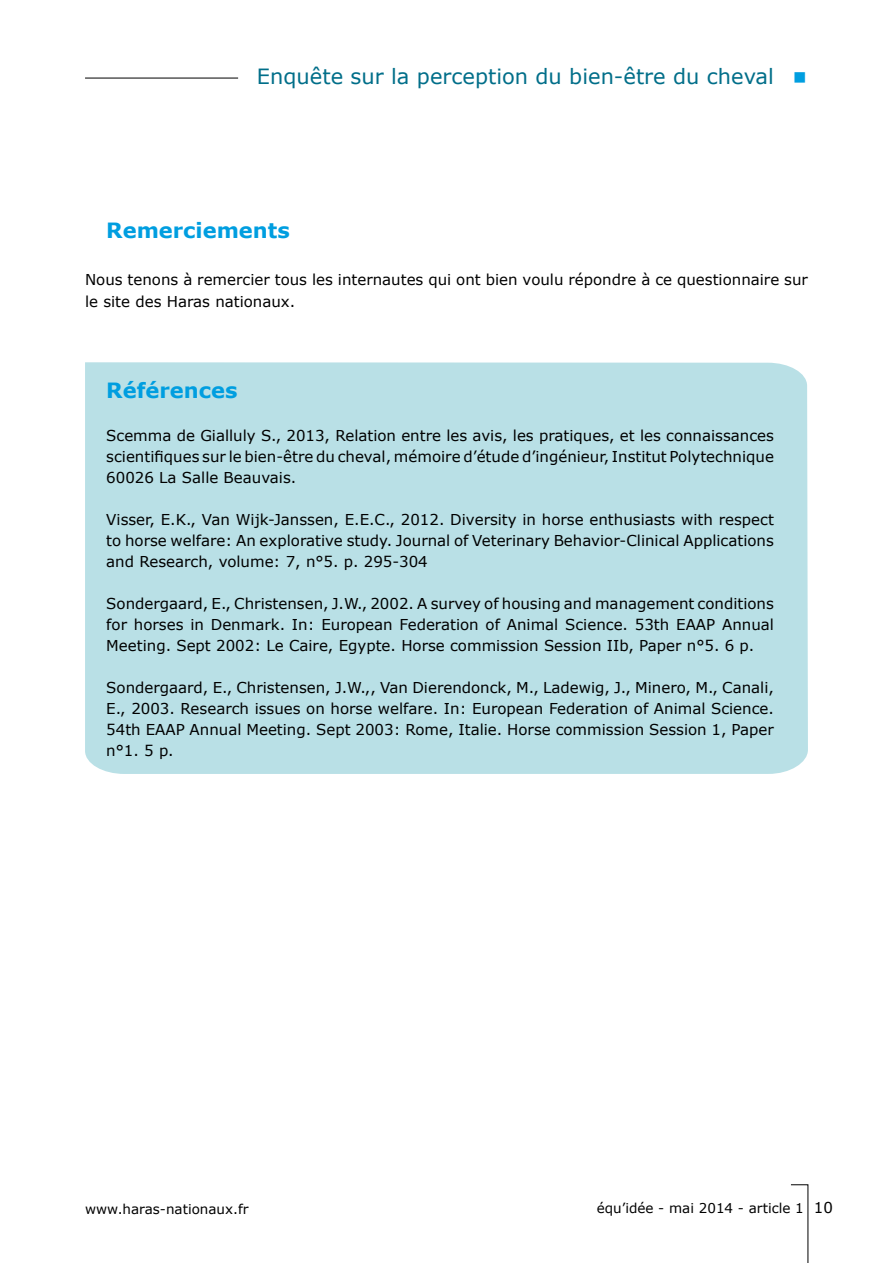
<style>
.page{position:relative;width:893px;height:1263px;background:#fff}
.page>*{position:absolute;margin:0;border:0;box-sizing:border-box;transform-origin:0 0}
.t1{font:21px "Verdana";color:#006e89}
.t2{font:700 21px "Verdana";color:#009ee0}
.t3{font:15px/21px "Verdana";color:#000;text-align:justify}
.t4{font:13.5px "Verdana";color:#000}
.s1{color:#009ee0}
.s2{font-size:15px}
</style>
<div class="page">
<hr style="left:85px;top:78px;width:153px;height:1px;background:#000">
<svg style="left:791px;top:1184px;width:18px;height:79px"></svg>
<div style="left:85px;top:362px;width:723px;height:412px;background:#b9e0e6"></div>
<h1 class="t1" style="left:257px;top:63px;width:551px">Enquête sur la perception du bien-être du cheval <span class="s1">■</span></h1>
<h1 class="t2" style="left:106px;top:217px;width:185px">Remerciements</h1>
<p class="t3" style="left:85px;top:268px;width:724px;line-height:21.8px">Nous tenons à remercier tous les internautes qui ont bien voulu répondre à ce questionnaire sur le site des Haras nationaux.</p>
<h1 class="t2" style="left:106px;top:377px;width:133px">Références</h1>
<p class="t3" style="left:106px;top:424px;width:669px">Scemma de Gialluly S., 2013, Relation entre les avis, les pratiques, et les connaissances scientifiques sur le bien-être du cheval, mémoire d’étude d’ingénieur, Institut Polytechnique 60026 La Salle Beauvais.</p>
<p class="t3" style="left:106px;top:508px;width:669px">Visser, E.K., Van Wijk-Janssen, E.E.C., 2012. Diversity in horse enthusiasts with respect to horse welfare: An explorative study. Journal of Veterinary Behavior-Clinical Applications and Research, volume: 7, n°5. p. 295-304</p>
<p class="t3" style="left:106px;top:592px;width:669px">Sondergaard, E., Christensen, J.W., 2002. A survey of housing and management conditions for horses in Denmark. In: European Federation of Animal Science. 53th EAAP Annual Meeting. Sept 2002: Le Caire, Egypte. Horse commission Session IIb, Paper n°5. 6 p.</p>
<p class="t3" style="left:106px;top:676px;width:669px">Sondergaard, E., Christensen, J.W.,, Van Dierendonck, M., Ladewig, J., Minero, M., Canali, E., 2003. Research issues on horse welfare. In: European Federation of Animal Science.<br>54th EAAP Annual Meeting. Sept 2003: Rome, Italie. Horse commission Session 1, Paper n°1. 5 p.</p>
<p class="t4" style="left:85px;top:1201px;width:165px">www.haras-nationaux.fr</p>
<p class="t4" style="left:597px;top:1200px;width:238px">équ’idée - mai 2014 - article 1 <span class="s2">10</span></p>
</div>
